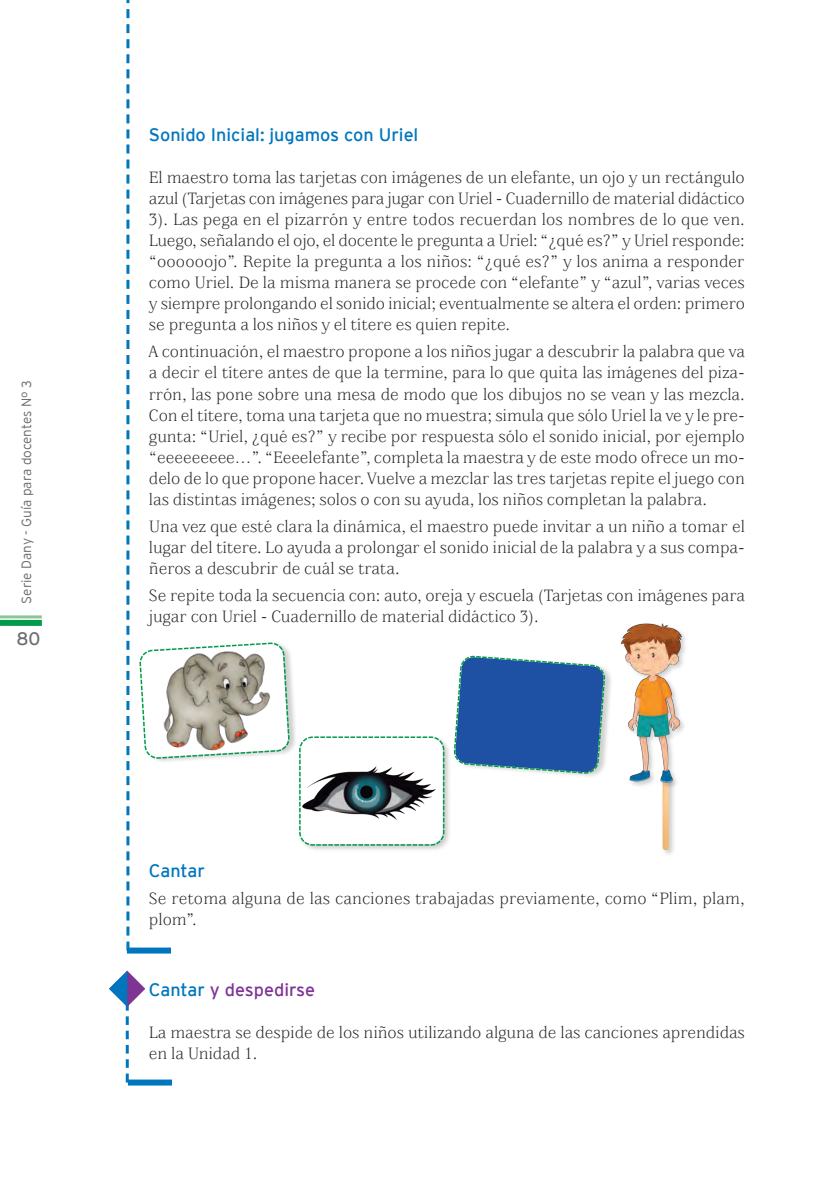
<style>
.page{position:relative;width:830px;height:1191px;background:#fff}
.page>*{position:absolute;margin:0;border:0;box-sizing:border-box;transform-origin:0 0}
.t1{font:18px "Interstate";color:#0076be}
.t2{font:18px "Interstate";color:#7e3494}
.t3{font:18px "Interstate";color:#6c6d70}
.t4{font:300 16.5px/21px "AI Swan";color:#231f20;text-align:justify}
.t5{font:300 13.5px "Interstate";color:#6c6d70}
.s1{color:#0076be}
</style>
<div class="page">
<img style="left:664px;top:802px;width:10px;height:52px">
<img style="left:662px;top:776px;width:6px;height:74px;border-radius:3px">
<hr style="left:0;top:615px;width:42px;height:3px;background:#8ec398">
<div style="left:0;top:620px;width:42px;height:6px;background:#009c4b"></div>
<svg style="left:109px;top:970px;width:36px;height:112px"></svg>
<div style="left:128px;top:1079px;width:44px;height:6px;background:#0076be"></div>
<svg style="left:126px;top:0;width:3px;height:950px"></svg>
<div style="left:127px;top:947px;width:44px;height:6px;background:#0076be"></div>
<img style="left:633px;top:634px;width:52px;height:168px">
<img style="left:621px;top:623px;width:62px;height:161px">
<img style="left:562px;top:669px;width:49px;height:107px">
<svg style="left:455px;top:655px;width:150px;height:119px;background:#3a69ab"></svg>
<img style="left:158px;top:655px;width:137px;height:107px">
<svg style="left:139px;top:642px;width:151px;height:118px"></svg>
<img style="left:159px;top:643px;width:117px;height:114px">
<img style="left:294px;top:731px;width:161px;height:119px">
<svg style="left:298px;top:735px;width:147px;height:111px"></svg>
<img style="left:303px;top:766px;width:132px;height:53px">
<p class="t5" style="left:19px;top:603px;width:225px;rotate:-90deg">Serie Dany - Guía para docentes Nº 3</p>
<p class="t3" style="left:17px;top:632px;width:25px">80</p>
<p class="t1" style="left:149px;top:128px;width:271px">Sonido Inicial: jugamos con Uriel</p>
<p class="t4" style="left:149px;top:168px;width:597px">El maestro toma las tarjetas con imágenes de un elefante, un ojo y un rectángulo azul (Tarjetas con imágenes para jugar con Uriel - Cuadernillo de material did´actico 3). Las pega en el pizarrón y entre todos recuerdan los nombres de lo que ven.<br>Luego, señalando el ojo, el docente le pregunta a Uriel: “¿qué es?” y Uriel responde: “oooooojo”. Repite la pregunta a los niños: “¿qué es?” y los anima a responder como Uriel. De la misma manera se procede con “elefante” y “azul”, varias veces y siempre prolongando el sonido inicial; eventualmente se altera el orden: primero se pregunta a los niños y el títere es quien repite.</p>
<p class="t4" style="left:149px;top:343px;width:597px">A continuación, el maestro propone a los niños jugar a descubrir la palabra que va a decir el títere antes de que la termine, para lo que quita las imágenes del piza&shy;rrón, las pone sobre una mesa de modo que los dibujos no se vean y las mezcla.<br>Con el títere, toma una tarjeta que no muestra; simula que sólo Uriel la ve y le pre&shy;gunta: “Uriel, ¿qué es?” y recibe por respuesta sólo el sonido inicial, por ejemplo “eeeeeeeee…”. “Eeeelefante”, completa la maestra y de este modo ofrece un mo&shy;delo de lo que propone hacer. Vuelve a mezclar las tres tarjetas repite el juego con las distintas imágenes; solos o con su ayuda, los niños completan la palabra.</p>
<p class="t4" style="left:149px;top:517px;width:597px">Una vez que esté clara la dinámica, el maestro puede invitar a un niño a tomar el lugar del títere. Lo ayuda a prolongar el sonido inicial de la palabra y a sus compa&shy;ñeros a descubrir de cuál se trata.</p>
<p class="t4" style="left:149px;top:587px;width:597px">Se repite toda la secuencia con: auto, oreja y escuela (Tarjetas con imágenes para jugar con Uriel - Cuadernillo de material did´actico 3).</p>
<p class="t1" style="left:149px;top:864px;width:58px">Cantar</p>
<p class="t4" style="left:149px;top:889px;width:597px">Se retoma alguna de las canciones trabajadas previamente, como “Plim, plam, plom”.</p>
<p class="t2" style="left:149px;top:982px;width:167px"><span class="s1">Cantar</span> y despedirse</p>
<p class="t4" style="left:149px;top:1023px;width:597px">La maestra se despide de los niños utilizando alguna de las canciones aprendidas en la Unidad 1.</p>
</div>
